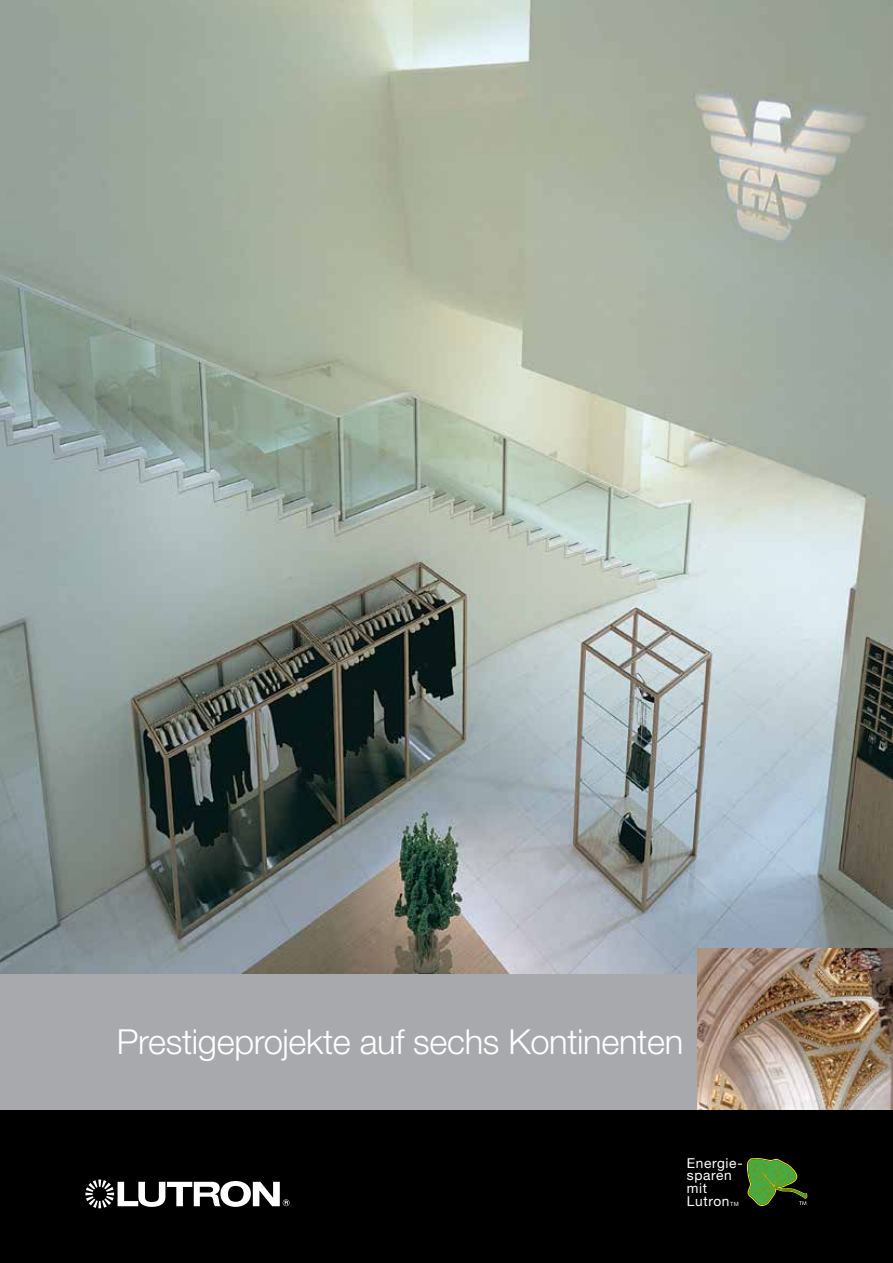
<style>
.page{position:relative;width:893px;height:1263px;background:#000}
.page>*{position:absolute;margin:0;border:0;box-sizing:border-box;transform-origin:0 0}
.t1{font:300 34.5px "Helvetica Neue LT Std";letter-spacing:-.01em;color:#fff}
.t2{font:13.65px/12.9px "Helvetica Neue LT Std";letter-spacing:.05em;color:#fff}
.t3{font:5.7px "Helvetica Neue LT Std";color:#fff}
</style>
<div class="page">
<div style="left:0;top:974px;width:893px;height:136px;background:#a7a9ac"></div>
<img style="left:0;top:0;width:893px;height:974px">
<img style="left:697px;top:948px;width:196px;height:162px">
<svg style="left:85px;top:1179px;width:204px;height:29px"></svg>
<svg style="left:747px;top:1158px;width:60px;height:49px"></svg>
<p class="t1" style="left:117px;top:1021px;width:568px">Prestigeprojekte auf sechs Kontinenten</p>
<p class="t2" style="left:687px;top:1156px;width:57px">Energie&shy;sparen mit<br>Lutron</p>
<p class="t3" style="left:730px;top:1201px;width:10px">TM</p>
</div>
